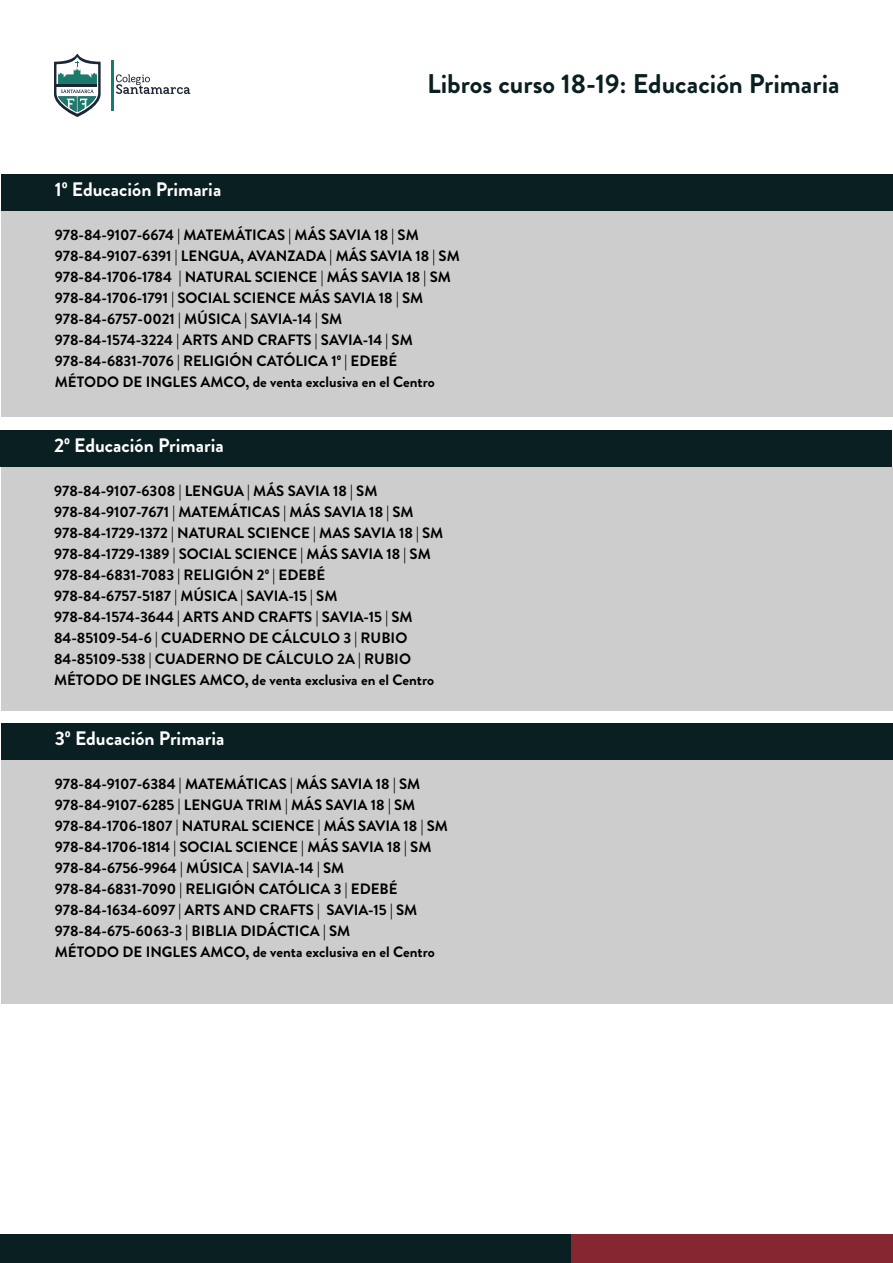
<style>
.page{position:relative;width:893px;height:1263px;background:#fff}
.page>*{position:absolute;margin:0;border:0;box-sizing:border-box;transform-origin:0 0}
.t1{font:700 27px "Brandon Grotesque";color:#0a1f21}
.t2{font:700 19.5px "Brandon Grotesque";color:#fff}
.t3{font:700 15px/21px "Brandon Grotesque";color:#000}
</style>
<div class="page">
<div style="left:2px;top:211px;width:891px;height:206px;background:#cdcdcd"></div>
<div style="left:1px;top:467px;width:891px;height:244px;background:#cdcdcd"></div>
<div style="left:2px;top:760px;width:891px;height:244px;background:#cdcdcd"></div>
<div style="left:2px;top:174px;width:891px;height:37px;background:#0a1f21"></div>
<div style="left:1px;top:430px;width:891px;height:37px;background:#0a1f21"></div>
<div style="left:2px;top:723px;width:891px;height:37px;background:#0a1f21"></div>
<div style="left:0;top:1234px;width:572px;height:29px;background:#0a1f21"></div>
<div style="left:572px;top:1234px;width:321px;height:29px;background:#852630"></div>
<svg style="left:116px;top:74px;width:74px;height:20px"></svg>
<hr style="left:112px;top:60px;width:2px;height:51px;background:#1a7a6b">
<svg style="left:54px;top:54px;width:47px;height:63px"></svg>
<h2 class="t2" style="left:55px;top:176px;width:168px">1º Educación Primaria</h2>
<h1 class="t1" style="left:427px;top:65px;width:414px">Libros curso 18-19: Educación Primaria</h1>
<p class="t3" style="left:55px;top:225px;width:407px">978-84-9107-6674 | MATEMÁTICAS | MÁS SAVIA 18 | SM 978-84-9107-6391 | LENGUA, AVANZADA | MÁS SAVIA 18 | SM 978-84-1706-1784 | NATURAL SCIENCE | MÁS SAVIA 18 | SM 978-84-1706-1791 | SOCIAL SCIENCE MÁS SAVIA 18 | SM 978-84-6757-0021 | MÚSICA | SAVIA-14 | SM 978-84-1574-3224 | ARTS AND CRAFTS | SAVIA-14 | SM 978-84-6831-7076 | RELIGIÓN CATÓLICA 1º | EDEBÉ MÉTODO DE INGLES AMCO, de venta exclusiva en el Centro</p>
<h2 class="t2" style="left:54px;top:432px;width:171px">2º Educación Primaria</h2>
<p class="t3" style="left:54px;top:481px;width:391px">978-84-9107-6308 | LENGUA | MÁS SAVIA 18 | SM 978-84-9107-7671 | MATEMÁTICAS | MÁS SAVIA 18 | SM 978-84-1729-1372 | NATURAL SCIENCE | MAS SAVIA 18 | SM 978-84-1729-1389 | SOCIAL SCIENCE | MÁS SAVIA 18 | SM 978-84-6831-7083 | RELIGIÓN 2º | EDEBÉ 978-84-6757-5187 | MÚSICA | SAVIA-15 | SM 978-84-1574-3644 | ARTS AND CRAFTS | SAVIA-15 | SM 84-85109-54-6 | CUADERNO DE CÁLCULO 3 | RUBIO 84-85109-538 | CUADERNO DE CÁLCULO 2A | RUBIO MÉTODO DE INGLES AMCO, de venta exclusiva en el Centro</p>
<h2 class="t2" style="left:55px;top:725px;width:171px">3º Educación Primaria</h2>
<p class="t3" style="left:55px;top:773px;width:395px">978-84-9107-6384 | MATEMÁTICAS | MÁS SAVIA 18 | SM 978-84-9107-6285 | LENGUA TRIM | MÁS SAVIA 18 | SM 978-84-1706-1807 | NATURAL SCIENCE | MÁS SAVIA 18 | SM 978-84-1706-1814 | SOCIAL SCIENCE | MÁS SAVIA 18 | SM 978-84-6756-9964 | MÚSICA | SAVIA-14 | SM 978-84-6831-7090 | RELIGIÓN CATÓLICA 3 | EDEBÉ 978-84-1634-6097 | ARTS AND CRAFTS | SAVIA-15 | SM 978-84-675-6063-3 | BIBLIA DIDÁCTICA | SM<br>MÉTODO DE INGLES AMCO, de venta exclusiva en el Centro</p>
</div>
